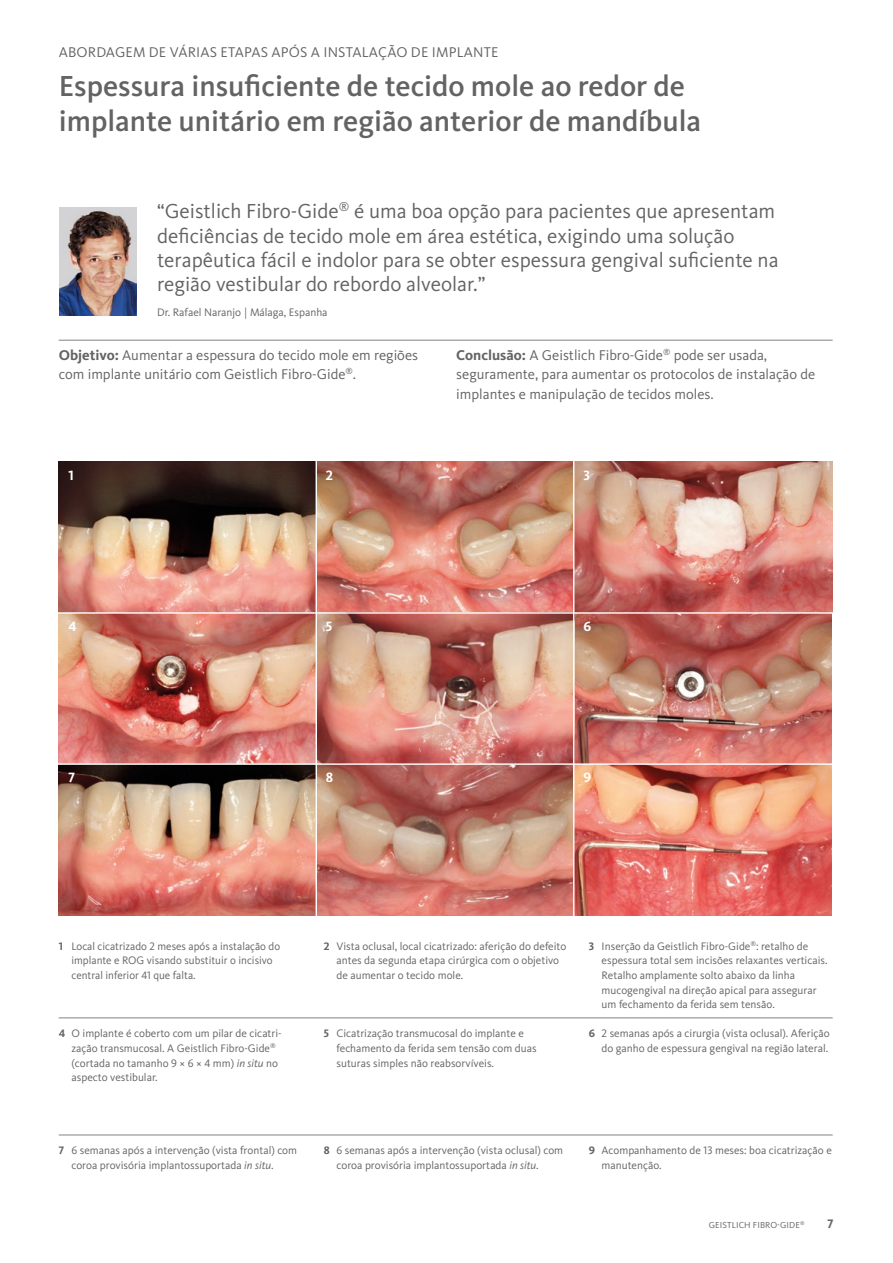
<style>
.page{position:relative;width:893px;height:1263px;background:#fff}
.page>*{position:absolute;margin:0;border:0;box-sizing:border-box;transform-origin:0 0}
.t1{font:500 30px/34px "Kievit Pro";color:#646363}
.t2{font:21px/24.5px "Kievit Pro";color:#646363}
.t3{font:14.7px/19.5px "Kievit Pro";color:#646363}
.t4{font:700 13.95px "Kievit Pro";color:#fff}
.t5{font:700 12.75px "Kievit Pro";color:#646363}
.t6{font:11.25px/14.7px "Kievit Pro";color:#646363}
.t7{font:9px "Kievit Pro";letter-spacing:.01em;color:#646363}
.s1{font-weight:700}
.s2{font-style:italic}
</style>
<div class="page">
<img style="left:59px;top:462px;width:257px;height:453px">
<img style="left:317px;top:462px;width:516px;height:301px">
<img style="left:317px;top:765px;width:256px;height:150px">
<img style="left:574px;top:765px;width:258px;height:150px">
<hr style="left:573px;top:453px;width:1px;height:471px;background:#fff">
<hr style="left:38px;top:612px;width:798px;height:2px;background:#fff">
<hr style="left:38px;top:763px;width:798px;height:2px;background:#fff">
<hr style="left:59px;top:1018px;width:774px;height:1px;background:#646363">
<hr style="left:59px;top:1135px;width:774px;height:1px;background:#646363">
<img style="left:59px;top:208px;width:78px;height:107px">
<hr style="left:59px;top:340px;width:774px;height:1px;background:#646363">
<h3 class="t3" style="left:59px;top:43px;width:441px">ABORDAGEM DE VÁRIAS ETAPAS APÓS A INSTALAÇÃO DE IMPLANTE</h3>
<h1 class="t1" style="left:59px;top:69px;width:644px">Espessura insuficiente de tecido mole ao redor de implante unitário em região anterior de mandíbula</h1>
<p class="t2" style="left:157px;top:199px;width:623px">“Geistlich Fibro‑Gide<sup>®</sup> é uma boa opção para pacientes que apresentam deficiências de tecido mole em área estética, exigindo uma solução terapêutica fácil e indolor para se obter espessura gengival suficiente na região vestibular do rebordo alveolar.”</p>
<p class="t6" style="left:157px;top:305px;width:172px">Dr. Rafael Naranjo | Málaga, Espanha</p>
<h3 class="t3" style="left:59px;top:345px;width:361px"><span class="s1">Objetivo:</span> Aumentar a espessura do tecido mole em regiões com implante unitário com Geistlich Fibro-Gide<sup>®</sup>.</h3>
<h3 class="t3" style="left:456px;top:345px;width:360px"><span class="s1">Conclusão:</span> A Geistlich Fibro-Gide<sup>®</sup> pode ser usada, seguramente, para aumentar os protocolos de instalação de implantes e manipulação de tecidos moles.</h3>
<p class="t4" style="left:68px;top:467px;width:7px">1</p>
<p class="t4" style="left:326px;top:467px;width:9px">2</p>
<p class="t4" style="left:583px;top:467px;width:8px">3</p>
<p class="t4" style="left:68px;top:618px;width:10px">4</p>
<p class="t4" style="left:326px;top:618px;width:8px">5</p>
<p class="t4" style="left:583px;top:618px;width:9px">6</p>
<p class="t4" style="left:68px;top:769px;width:8px">7</p>
<p class="t4" style="left:326px;top:769px;width:9px">8</p>
<p class="t4" style="left:583px;top:769px;width:9px">9</p>
<p class="t6" style="left:71px;top:938px;width:210px;text-indent:-13px"><span class="s1">1</span> Local cicatrizado 2 meses após a instalação do implante e ROG visando substituir o incisivo central inferior 41 que falta.</p>
<p class="t6" style="left:337px;top:938px;width:231px;text-indent:-13px"><span class="s1">2</span> Vista oclusal, local cicatrizado: aferição do defeito antes da segunda etapa cirúrgica com o objetivo de aumentar o tecido mole.</p>
<p class="t6" style="left:602px;top:938px;width:227px;text-indent:-13px"><span class="s1">3</span> Inserção da Geistlich Fibro‑Gide<sup>®</sup>: retalho de espessura total sem incisões relaxantes verticais.<br>Retalho amplamente solto abaixo da linha mucogengival na direção apical para assegurar um fechamento da ferida sem tensão.</p>
<p class="t6" style="left:71px;top:1026px;width:212px;text-indent:-13px"><span class="s1">4</span> O implante é coberto com um pilar de cicatri&shy;zação transmucosal. A Geistlich Fibro-Gide<sup>® </sup>(cortada no tamanho 9 × 6 × 4 mm) <span class="s2">in situ</span> no aspecto vestibular.</p>
<p class="t6" style="left:337px;top:1026px;width:202px;text-indent:-13px"><span class="s1">5</span> Cicatrização transmucosal do implante e fechamento da ferida sem tensão com duas suturas simples não reabsorvíveis.</p>
<p class="t6" style="left:589px;top:1026px;width:242px;text-align:right"><span class="s1">6</span> 2 semanas após a cirurgia (vista oclusal). Aferição do ganho de espessura gengival na região lateral.</p>
<p class="t6" style="left:71px;top:1143px;width:227px;text-indent:-13px"><span class="s1">7</span> 6 semanas após a intervenção (vista frontal) com coroa provisória implantossuportada <span class="s2">in situ</span>.</p>
<p class="t6" style="left:337px;top:1143px;width:228px;text-indent:-13px"><span class="s1">8</span> 6 semanas após a intervenção (vista oclusal) com coroa provisória implantossuportada <span class="s2">in situ</span>.</p>
<p class="t6" style="left:602px;top:1143px;width:232px;text-indent:-13px"><span class="s1">9</span> Acompanhamento de 13 meses: boa cicatrização e manutenção.</p>
<p class="t7" style="left:709px;top:1219px;width:97px">GEISTLICH FIBRO-GIDE<sup>®</sup></p>
<p class="t5" style="left:827px;top:1215px;width:8px">7</p>
</div>
